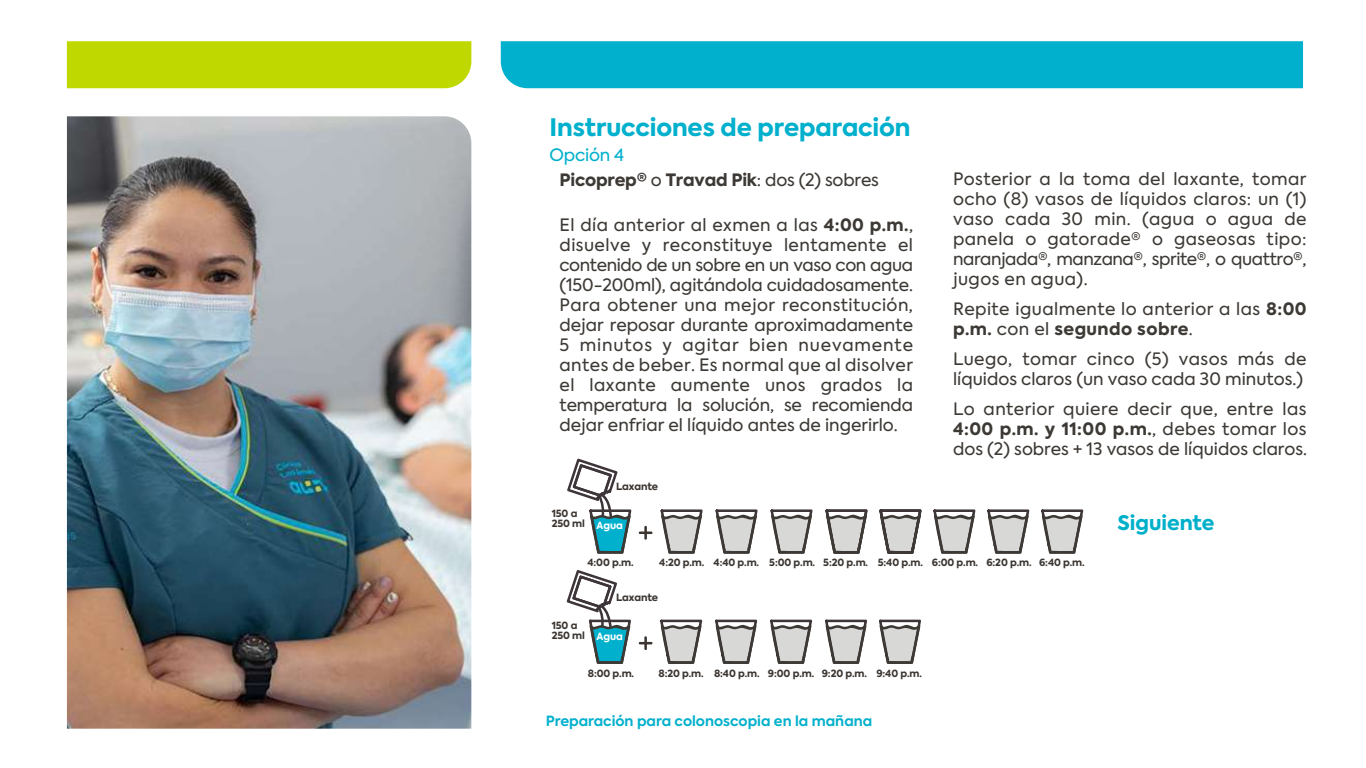
<style>
.page{position:relative;width:1366px;height:768px;background:#fff}
.page>*{position:absolute;margin:0;border:0;box-sizing:border-box;transform-origin:0 0}
.t1{font:800 24px "Axiforma";letter-spacing:-.005em;color:#00b0cc}
.t2{font:800 20px "Axiforma";color:#00b0ca}
.t3{font:17px/20px "Axiforma";color:#3d3935;text-align:justify}
.t4{font:17px/20px "Axiforma";letter-spacing:.025em;color:#3d3935}
.t5{font:800 17px/25px "Axiforma";letter-spacing:-.01em;color:#3d3935}
.t6{font:700 14px "Axiforma";color:#00b0cc}
.t7{font:800 9.9px/10.3px "Axiforma";letter-spacing:-.01em;color:#3c3632}
.t8{font:800 9.9px "Axiforma";letter-spacing:-.01em;color:#fff}
.s1{font-weight:400;color:#00b0cc}
.s2{font-weight:400}
.s3{font-weight:800}
</style>
<div class="page">
<div style="left:67px;top:41px;width:404px;height:47px;background:#bed800"></div>
<img style="left:67px;top:116px;width:404px;height:613px">
<div style="left:501px;top:41px;width:802px;height:47px;background:#00b0cc"></div>
<svg style="left:660px;top:619px;width:42px;height:45px"></svg>
<svg style="left:660px;top:509px;width:43px;height:45px"></svg>
<svg style="left:715px;top:619px;width:42px;height:45px"></svg>
<svg style="left:715px;top:509px;width:43px;height:45px"></svg>
<svg style="left:770px;top:619px;width:42px;height:45px"></svg>
<svg style="left:770px;top:509px;width:43px;height:45px"></svg>
<svg style="left:825px;top:619px;width:42px;height:45px"></svg>
<svg style="left:825px;top:509px;width:43px;height:45px"></svg>
<svg style="left:879px;top:619px;width:42px;height:45px"></svg>
<svg style="left:879px;top:509px;width:43px;height:45px"></svg>
<svg style="left:933px;top:509px;width:43px;height:45px"></svg>
<svg style="left:987px;top:509px;width:42px;height:45px"></svg>
<svg style="left:1041px;top:509px;width:42px;height:45px"></svg>
<svg style="left:567px;top:570px;width:64px;height:94px"></svg>
<svg style="left:567px;top:459px;width:64px;height:95px"></svg>
<svg style="left:638px;top:525px;width:15px;height:15px"></svg>
<svg style="left:638px;top:636px;width:15px;height:14px"></svg>
<h1 class="t1" style="left:550px;top:111px;width:362px">Instrucciones de preparación</h1>
<p class="t5" style="left:560px;top:142px;width:321px;text-indent:-10px"><span class="s1">Opción 4<br></span>Picoprep® <span class="s2">o</span> Travad Pik<span class="s2">: dos (2) sobres</span></p>
<p class="t3" style="left:560px;top:215px;width:355px">El día anterior al exmen a las <span class="s3">4:00 p.m.</span>, disuelve y reconstituye lentamente el contenido de un sobre en un vaso con agua (150-200ml), agitándola cuidadosamente.<br>Para obtener una mejor reconstitución, dejar reposar durante aproximadamente 5 minutos y agitar bien nuevamente antes de beber. Es normal que al disolver el laxante aumente unos grados la temperatura la solución, se recomienda dejar enfriar el líquido antes de ingerirlo.</p>
<p class="t7" style="left:552px;top:508px;width:35px">150 a<br>250 ml</p>
<p class="t7" style="left:616px;top:482px;width:44px">Laxante</p>
<p class="t8" style="left:597px;top:518px;width:28px">Agua</p>
<p class="t3" style="left:953px;top:170px;width:355px">Posterior a la toma del laxante, tomar ocho (8) vasos de líquidos claros: un (1) vaso cada 30 min. (agua o agua de panela o gatorade® o gaseosas tipo: naranjada®, manzana®, sprite®, o quattro®, jugos en agua).</p>
<p class="t4" style="left:953px;top:300px;width:355px">Repite igualmente lo anterior a las <span class="s3">8:00 p.m.</span> con el <span class="s3">segundo sobre</span>.</p>
<p class="t3" style="left:953px;top:350px;width:355px">Luego, tomar cinco (5) vasos más de líquidos claros (un vaso cada 30 minutos.)</p>
<p class="t3" style="left:953px;top:400px;width:356px">Lo anterior quiere decir que, entre las <span class="s3">4:00 p.m. y 11:00 p.m.</span>, debes tomar los dos (2) sobres + 13 vasos de líquidos claros.</p>
<p class="t2" style="left:1118px;top:509px;width:98px">Siguiente</p>
<p class="t7" style="left:587px;top:557px;width:48px">4:00 p.m.</p>
<p class="t7" style="left:659px;top:557px;width:374px">4:20 p.m. 4:40 p.m. 5:00 p.m. 5:20 p.m. 5:40 p.m. 6:00 p.m. 6:20 p.m.</p>
<p class="t7" style="left:1039px;top:557px;width:47px">6:40 p.m.</p>
<p class="t7" style="left:552px;top:621px;width:35px">150 a<br>250 ml</p>
<p class="t7" style="left:616px;top:592px;width:44px">Laxante</p>
<p class="t8" style="left:597px;top:630px;width:28px">Agua</p>
<p class="t7" style="left:588px;top:669px;width:48px">8:00 p.m.</p>
<p class="t7" style="left:658px;top:669px;width:265px">8:20 p.m. 8:40 p.m. 9:00 p.m. 9:20 p.m. 9:40 p.m.</p>
<p class="t6" style="left:546px;top:711px;width:328px">Preparación para colonoscopia en la mañana</p>
</div>
